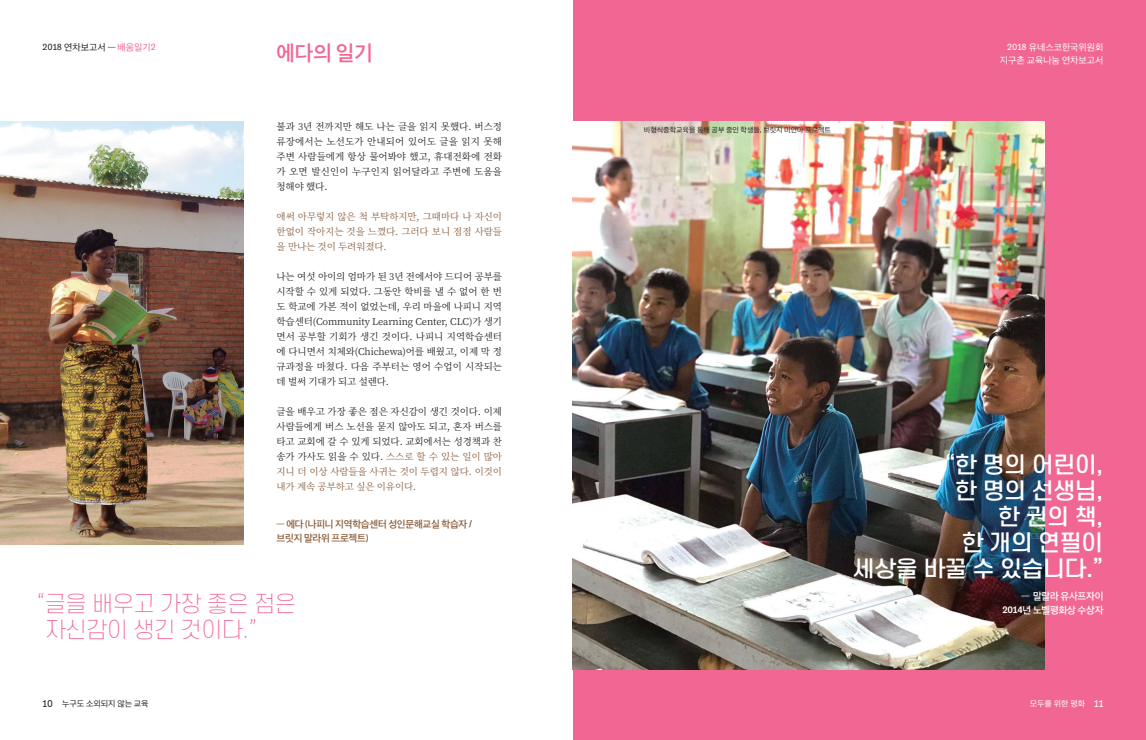
<style>
.page{position:relative;width:1146px;height:740px;background:#fff}
.page>*{position:absolute;margin:0;border:0;box-sizing:border-box;transform-origin:0 0}
.리드-에스코어{font:500 22px "S Core Dream 5";letter-spacing:-.03em;color:#fff;scale:1.05 1}
.리드-에스코어-2{font:200 22px/26px "S Core Dream 2";letter-spacing:-.03em;color:#f16692}
.제목{font:20px "SD Gothic Neo 1 OTFSB";color:#f16692}
.본문-명조{font:9.5px/15px "Noto Serif CJ Kkr";letter-spacing:-.01em;color:#231f20;text-align:justify}
.본문-명조-2{font:9.5px/15px "Noto Serif CJ Kkr";letter-spacing:-.01em;color:#8a5d3c;text-align:justify}
.리드텍스트{font:9.5px/14px "SD Gothic Neo 1 OTFSB";letter-spacing:-.02em;color:#8a5d3c}
.리드텍스트-2{font:9.5px "SD Gothic Neo 1 OTFSB";letter-spacing:-.02em;color:#fff}
.꼭지{font:9px "SD Gothic Neo 1 OTFR";color:#fff}
.꼭지-2{font:9px "SD Gothic Neo 1 OTFR";color:#231f20}
.t1{font:8px "SD Gothic Neo 1 OTFR";color:#231f20}
.꼭지-3{font:8px "SD Gothic Neo 1 OTFR";color:#fff}
.캡션{font:7px "SD Gothic Neo 1 OTFR";color:#231f20}
.s1{font-family:"Tenso";font-size:9.2px}
.s2{color:#f16692}
.s3{font-family:"Tenso";font-size:9.2px;color:#f16692}
.s4{color:#8a5d3c}
.s5{font-family:"Tenso";font-weight:500}
.s6{font-family:"Tenso"}
.s7{font-family:"Tenso";font-weight:500;font-size:9.7px}
.s8{font-family:"Tenso";font-size:10.2px}
</style>
<div class="page">
<div style="left:573px;top:0;width:572px;height:740px;background:#f16692"></div>
<img style="left:0;top:122px;width:243px;height:422px">
<img style="left:573px;top:122px;width:471px;height:547px">
<p class="꼭지-2" style="left:43px;top:43px;width:115px"><span class="s1">2018</span> 연차보고서 — <span class="s2">배움일기</span><span class="s3">2</span></p>
<p class="제목" style="left:276px;top:43px;width:98px">에다의 일기</p>
<p class="꼭지" style="left:1007px;top:43px;width:98px"><span class="s1">2018</span> 유네스코한국위원회</p>
<p class="꼭지" style="left:999px;top:56px;width:105px">지구촌 교육나눔 연차보고서</p>
<p class="본문-명조" style="left:276px;top:119px;width:227px">불과 3년 전까지만 해도 나는 글을 읽지 못했다. 버스정 류장에서는 노선도가 안내되어 있어도 글을 읽지 못해 주변 사람들에게 항상 물어봐야 했고, 휴대전화에 전화 가 오면 발신인이 누구인지 읽어달라고 주변에 도움을 청해야 했다.</p>
<p class="본문-명조-2" style="left:276px;top:209px;width:227px">애써 아무렇지 않은 척 부탁하지만, 그때마다 나 자신이 한없이 작아지는 것을 느꼈다. 그러다 보니 점점 사람들 을 만나는 것이 두려워졌다.</p>
<p class="본문-명조" style="left:276px;top:269px;width:227px">나는 여섯 아이의 엄마가 된 3년 전에서야 드디어 공부를 시작할 수 있게 되었다. 그동안 학비를 낼 수 없어 한 번 도 학교에 가본 적이 없었는데, 우리 마을에 나피니 지역 학습센터(Community Learning Center, CLC)가 생기 면서 공부할 기회가 생긴 것이다. 나피니 지역학습센터 에 다니면서 치체와(Chichewa)어를 배웠고, 이제 막 정 규과정을 마쳤다. 다음 주부터는 영어 수업이 시작되는 데 벌써 기대가 되고 설렌다.</p>
<p class="본문-명조" style="left:276px;top:404px;width:227px">글을 배우고 가장 좋은 점은 자신감이 생긴 것이다. 이제 사람들에게 버스 노선을 묻지 않아도 되고, 혼자 버스를 타고 교회에 갈 수 있게 되었다. 교회에서는 성경책과 찬 송가 가사도 읽을 수 있다. <span class="s4">스스로 할 수 있는 일이 많아 지니 더 이상 사람들을 사귀는 것이 두렵지 않다. 이것이 내가 계속 공부하고 싶은 이유이다.</span></p>
<p class="리드텍스트" style="left:276px;top:517px;width:197px">— 에다 <span class="s5">(</span>나피니 지역학습센터 성인문해교실 학습자 <span class="s5">/ </span>브릿지 말라위 프로젝트<span class="s5">)</span></p>
<p class="캡션" style="left:643px;top:126px;width:188px">비형식중학교육을 통해 공부 중인 학생들<span class="s6">,</span> 브릿지 미얀마 프로젝트</p>
<p class="리드-에스코어" style="left:944px;top:449px;width:152px">“한 명의 어린이,</p>
<p class="리드-에스코어" style="left:955px;top:475px;width:143px">한 명의 선생님,</p>
<p class="리드-에스코어" style="left:998px;top:501px;width:102px">한 권의 책,</p>
<p class="리드-에스코어" style="left:961px;top:527px;width:136px">한 개의 연필이</p>
<p class="리드-에스코어" style="left:852px;top:553px;width:240px">세상을 바꿀 수 있습니다.”</p>
<p class="리드-에스코어-2" style="left:45px;top:590px;width:252px;text-indent:-9px">“글을 배우고 가장 좋은 점은 자신감이 생긴 것이다.”</p>
<p class="리드텍스트-2" style="left:1021px;top:591px;width:83px">— 말랄라 유사프자이</p>
<p class="리드텍스트-2" style="left:1002px;top:605px;width:102px"><span class="s7">2014</span>년 노벨평화상 수상자</p>
<p class="t1" style="left:43px;top:700px;width:108px"><span class="s8">10</span> 누구도 소외되지 않는 교육</p>
<p class="꼭지-3" style="left:1029px;top:700px;width:75px">모두를 위한 평화 <span class="s8">11</span></p>
</div>
